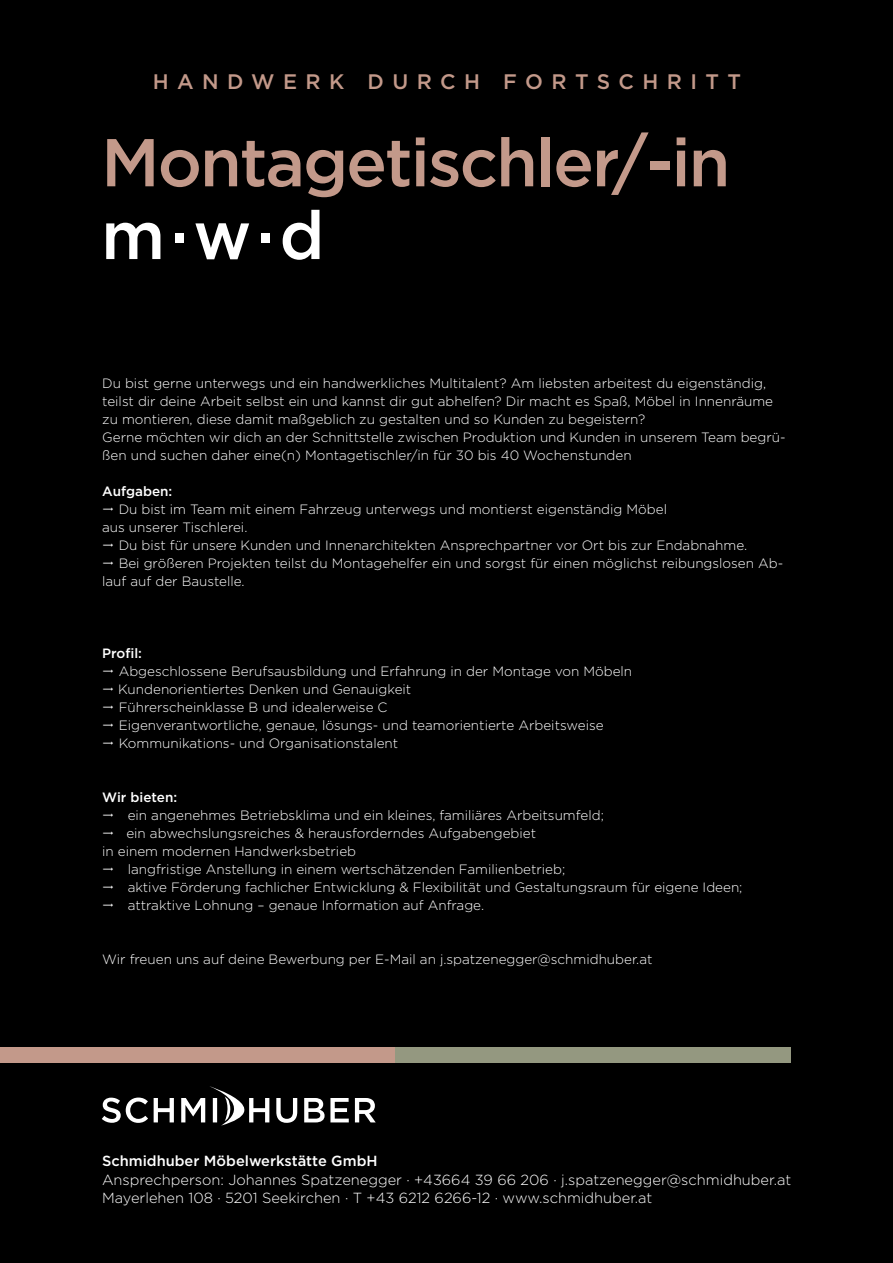
<style>
.page{position:relative;width:893px;height:1263px;background:#000}
.page>*{position:absolute;margin:0;border:0;box-sizing:border-box;transform-origin:0 0}
.t1{font:500 67.5px "Gotham";letter-spacing:-.03em;color:#c3998a}
.t2{font:500 67.5px "Gotham";color:#fff}
.t3{font:500 21px "Gotham";letter-spacing:.4em;color:#c3998a}
.t4{font:300 14.7px/18.8px "Gotham";color:#fff}
.t5{font:500 14.7px "Gotham";color:#fff}
.t6{font:300 13.5px/18px "Gotham";color:#fff}
.t7{font:500 13.5px "Gotham";color:#fff}
</style>
<div class="page">
<svg style="left:304px;top:1098px;width:45px;height:24px"></svg>
<svg style="left:355px;top:1098px;width:21px;height:24px"></svg>
<svg style="left:102px;top:1086px;width:195px;height:40px"></svg>
<div style="left:0;top:1047px;width:395px;height:16px;background:#c3998a"></div>
<div style="left:395px;top:1047px;width:396px;height:16px;background:#949880"></div>
<h2 class="t3" style="left:153px;top:68px;width:590px">HANDWERK DURCH FORTSCHRITT</h2>
<h1 class="t1" style="left:101px;top:118px;width:631px">Montagetischler/-in</h1>
<h1 class="t2" style="left:101px;top:191px;width:225px">m · w · d</h1>
<p class="t6" style="left:102px;top:374px;width:685px">Du bist gerne unterwegs und ein handwerkliches Multitalent? Am liebsten arbeitest du eigenständig, teilst dir deine Arbeit selbst ein und kannst dir gut abhelfen? Dir macht es Spaß, Möbel in Innenräume zu montieren, diese damit maßgeblich zu gestalten und so Kunden zu begeistern?<br>Gerne möchten wir dich an der Schnittstelle zwischen Produktion und Kunden in unserem Team begrü&shy;ßen und suchen daher eine(n) Montagetischler/in für 30 bis 40 Wochenstunden</p>
<p class="t7" style="left:102px;top:483px;width:72px">Aufgaben:</p>
<p class="t6" style="left:102px;top:500px;width:566px;text-indent:16px">Du bist im Team mit einem Fahrzeug unterwegs und montierst eigenständig Möbel aus unserer Tischlerei.</p>
<p class="t6" style="left:119px;top:536px;width:630px">Du bist für unsere Kunden und Innenarchitekten Ansprechpartner vor Ort bis zur Endabnahme.</p>
<p class="t6" style="left:119px;top:554px;width:666px">Bei größeren Projekten teilst du Montagehelfer ein und sorgst für einen möglichst reibungslosen Ab-</p>
<p class="t6" style="left:102px;top:572px;width:144px">lauf auf der Baustelle.</p>
<p class="t7" style="left:102px;top:645px;width:41px">Profil:</p>
<p class="t6" style="left:118px;top:662px;width:515px">Abgeschlossene Berufsausbildung und Erfahrung in der Montage von Möbeln Kundenorientiertes Denken und Genauigkeit<br>Führerscheinklasse B und idealerweise C<br>Eigenverantwortliche, genaue, lösungs- und teamorientierte Arbeitsweise Kommunikations- und Organisationstalent</p>
<p class="t7" style="left:102px;top:789px;width:77px">Wir bieten:</p>
<p class="t6" style="left:128px;top:806px;width:478px">ein angenehmes Betriebsklima und ein kleines, familiäres Arbeitsumfeld;</p>
<p class="t6" style="left:126px;top:824px;width:411px">ein abwechslungsreiches &amp; herausforderndes Aufgabengebiet</p>
<p class="t6" style="left:102px;top:842px;width:255px">in einem modernen Handwerksbetrieb</p>
<p class="t6" style="left:128px;top:860px;width:439px">langfristige Anstellung in einem wertschätzenden Familienbetrieb;</p>
<p class="t6" style="left:128px;top:878px;width:616px">aktive Förderung fachlicher Entwicklung &amp; Flexibilität und Gestaltungsraum für eigene Ideen;</p>
<p class="t6" style="left:128px;top:896px;width:358px">attraktive Lohnung – genaue Information auf Anfrage.</p>
<p class="t6" style="left:102px;top:950px;width:552px">Wir freuen uns auf deine Bewerbung per E-Mail an j.spatzenegger@schmidhuber.at</p>
<p class="t5" style="left:102px;top:1151px;width:277px">Schmidhuber Möbelwerkstätte GmbH</p>
<p class="t4" style="left:102px;top:1170px;width:691px">Ansprechperson: Johannes Spatzenegger · +43664 39 66 206 · j.spatzenegger@schmidhuber.at<br>Mayerlehen 108 · 5201 Seekirchen · T +43 6212 6266-12 · www.schmidhuber.at</p>
</div>
